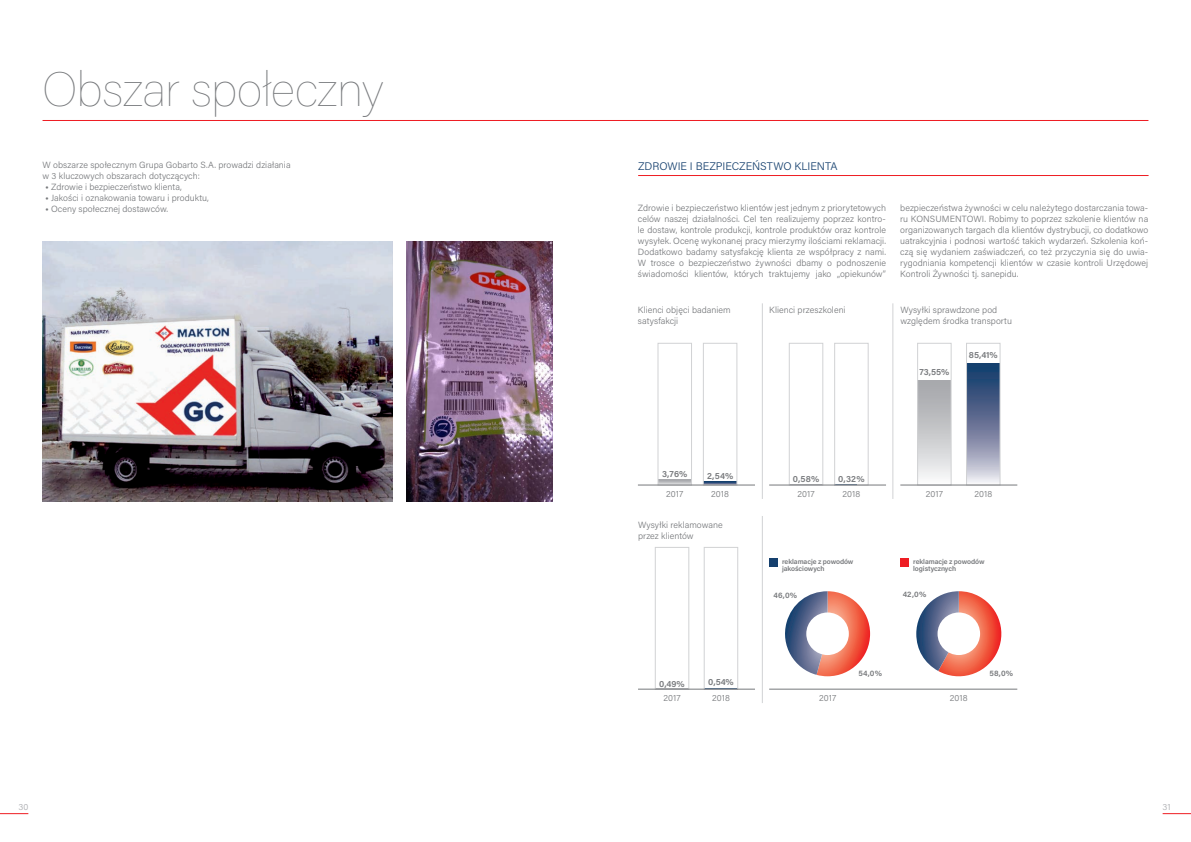
<style>
.page{position:relative;width:1191px;height:842px;background:#fff}
.page>*{position:absolute;margin:0;border:0;box-sizing:border-box;transform-origin:0 0}
.t1{font:100 48px "Acumin Pro";letter-spacing:-.015em;color:#76787b}
.t2{font:300 11px "Acumin Pro";color:#15406e}
.t3{font:300 9px/11px "Acumin Pro";letter-spacing:.005em;color:#76787b}
.t4{font:600 9px "Acumin Pro";color:#76787b}
.t5{font:300 9px "Acumin Pro";color:#a8a9ad}
.t6{font:600 8px "Acumin Pro";letter-spacing:.025em;color:#76787b}
.t7{font:600 7px/7px "Acumin Pro";letter-spacing:-.01em;color:#76787b}
.s1{font-family:"Montserrat";font-weight:700}
</style>
<div class="page">
<svg style="left:0;top:813px;width:28px;height:1px"></svg>
<svg style="left:1162px;top:813px;width:29px;height:1px"></svg>
<hr style="left:43px;top:120px;width:1105px;height:1px;background:#ee1d23">
<hr style="left:638px;top:175px;width:510px;height:1px;background:#ee1d23">
<div style="left:655px;top:547px;width:34px;height:142px;border:1px solid #d1d2d4"></div>
<div style="left:704px;top:547px;width:34px;height:142px;border:1px solid #d1d2d4"></div>
<hr style="left:762px;top:516px;width:1px;height:187px;background:#d1d2d4">
<hr style="left:638px;top:689px;width:117px;height:1px;background:#76787b">
<div style="left:917px;top:381px;width:33px;height:104px;background:linear-gradient(to bottom,#a0a1a5,#f5f6f6)"></div>
<svg style="left:968px;top:364px;width:30px;height:119px;background:#6f7e9e"></svg>
<div style="left:917px;top:343px;width:34px;height:142px;border:1px solid #d1d2d4"></div>
<div style="left:966px;top:343px;width:34px;height:142px;border:1px solid #d1d2d4"></div>
<hr style="left:900px;top:484px;width:117px;height:1px;background:#76787b">
<hr style="left:769px;top:689px;width:248px;height:1px;background:#76787b">
<div style="left:769px;top:558px;width:8px;height:8px;background:#15406e"></div>
<div style="left:900px;top:558px;width:8px;height:8px;background:#ee1d23"></div>
<svg style="left:785px;top:591px;width:85px;height:85px"></svg>
<div style="left:806px;top:612px;width:43px;height:43px;background:#fff;border-radius:50%"></div>
<svg style="left:916px;top:591px;width:86px;height:86px"></svg>
<div style="left:937px;top:612px;width:43px;height:43px;background:#fff;border-radius:50%"></div>
<div style="left:658px;top:480px;width:33px;height:5px;background:#babbbe"></div>
<hr style="left:703px;top:481px;width:34px;height:4px;background:#1b4472">
<svg style="left:834px;top:485px;width:23px;height:1px"></svg>
<div style="left:658px;top:343px;width:34px;height:142px;border:1px solid #d1d2d4"></div>
<div style="left:789px;top:343px;width:34px;height:142px;border:1px solid #d1d2d4"></div>
<div style="left:703px;top:343px;width:34px;height:142px;border:1px solid #d1d2d4"></div>
<div style="left:834px;top:343px;width:34px;height:142px;border:1px solid #d1d2d4"></div>
<hr style="left:638px;top:484px;width:117px;height:1px;background:#76787b">
<hr style="left:769px;top:484px;width:117px;height:1px;background:#76787b">
<hr style="left:762px;top:303px;width:1px;height:196px;background:#d1d2d4">
<hr style="left:892px;top:303px;width:1px;height:196px;background:#d1d2d4">
<img style="left:43px;top:241px;width:349px;height:261px">
<img style="left:406px;top:241px;width:147px;height:261px">
<h1 class="t1" style="left:43px;top:57px;width:343px">Obszar społeczny</h1>
<p class="t2" style="left:638px;top:158px;width:201px">ZDROWIE I BEZPIECZEŃSTWO KLIENTA</p>
<p class="t3" style="left:43px;top:159px;width:250px">W obszarze społecznym Grupa Gobarto S.A. prowadzi działania w 3 kluczowych obszarach dotyczących:</p>
<p class="t3" style="left:45px;top:181px;width:138px"><span class="s1">•</span> Zdrowie i bezpieczeństwo klienta,</p>
<p class="t3" style="left:45px;top:192px;width:165px"><span class="s1">•</span> Jakości i oznakowania towaru i produktu,</p>
<p class="t3" style="left:45px;top:203px;width:123px"><span class="s1">•</span> Oceny społecznej dostawców.</p>
<p class="t3" style="left:638px;top:202px;width:250px;text-align:justify">Zdrowie i bezpieczeństwo klientów jest jednym z priorytetowych celów naszej działalności. Cel ten realizujemy poprzez kontro&shy;le dostaw, kontrole produkcji, kontrole produktów oraz kontrole wysyłek. Ocenę wykonanej pracy mierzymy ilościami reklamacji.<br>Dodatkowo badamy satysfakcję klienta ze współpracy z nami.<br>W trosce o bezpieczeństwo żywności dbamy o podnoszenie świadomości klientów, których traktujemy jako „opiekunów”</p>
<p class="t3" style="left:900px;top:202px;width:250px;text-align:justify">bezpieczeństwa żywności w celu należytego dostarczania towa&shy;ru KONSUMENTOWI. Robimy to poprzez szkolenie klientów na organizowanych targach dla klientów dystrybucji, co dodatkowo uatrakcyjnia i podnosi wartość takich wydarzeń. Szkolenia koń&shy;czą się wydaniem zaświadczeń, co też przyczynia się do uwia&shy;rygodniania kompetencji klientów w czasie kontroli Urzędowej Kontroli Żywności tj. sanepidu.</p>
<p class="t3" style="left:638px;top:304px;width:94px">Klienci objęci badaniem satysfakcji</p>
<p class="t3" style="left:769px;top:304px;width:78px">Klienci przeszkoleni</p>
<p class="t3" style="left:900px;top:304px;width:113px">Wysyłki sprawdzone pod względem środka transportu</p>
<p class="t4" style="left:662px;top:468px;width:27px">3,76%</p>
<p class="t4" style="left:707px;top:470px;width:28px">2,54%</p>
<p class="t4" style="left:792px;top:473px;width:28px">0,58%</p>
<p class="t4" style="left:838px;top:473px;width:28px">0,32%</p>
<p class="t3" style="left:666px;top:488px;width:19px">2017</p>
<p class="t3" style="left:711px;top:488px;width:19px">2018</p>
<p class="t3" style="left:797px;top:488px;width:19px">2017</p>
<p class="t3" style="left:842px;top:488px;width:19px">2018</p>
<p class="t3" style="left:638px;top:519px;width:86px">Wysyłki reklamowane przez klientów</p>
<p class="t4" style="left:919px;top:366px;width:31px">73,55%</p>
<p class="t4" style="left:969px;top:349px;width:30px">85,41%</p>
<p class="t3" style="left:925px;top:488px;width:19px">2017</p>
<p class="t3" style="left:974px;top:488px;width:19px">2018</p>
<p class="t7" style="left:782px;top:557px;width:73px">reklamacje z powodów jakościowych</p>
<p class="t7" style="left:913px;top:557px;width:73px">reklamacje z powodów logistycznych</p>
<p class="t4" style="left:659px;top:677px;width:27px">0,49%</p>
<p class="t4" style="left:708px;top:675px;width:27px">0,54%</p>
<p class="t3" style="left:663px;top:692px;width:19px">2017</p>
<p class="t3" style="left:712px;top:692px;width:19px">2018</p>
<p class="t6" style="left:773px;top:589px;width:25px">46,0%</p>
<p class="t6" style="left:902px;top:589px;width:25px">42,0%</p>
<p class="t6" style="left:858px;top:668px;width:25px">54,0%</p>
<p class="t3" style="left:819px;top:692px;width:19px">2017</p>
<p class="t3" style="left:950px;top:692px;width:19px">2018</p>
<p class="t6" style="left:989px;top:668px;width:25px">58,0%</p>
<p class="t5" style="left:18px;top:800px;width:11px">30</p>
<p class="t5" style="left:1162px;top:800px;width:10px">31</p>
</div>
